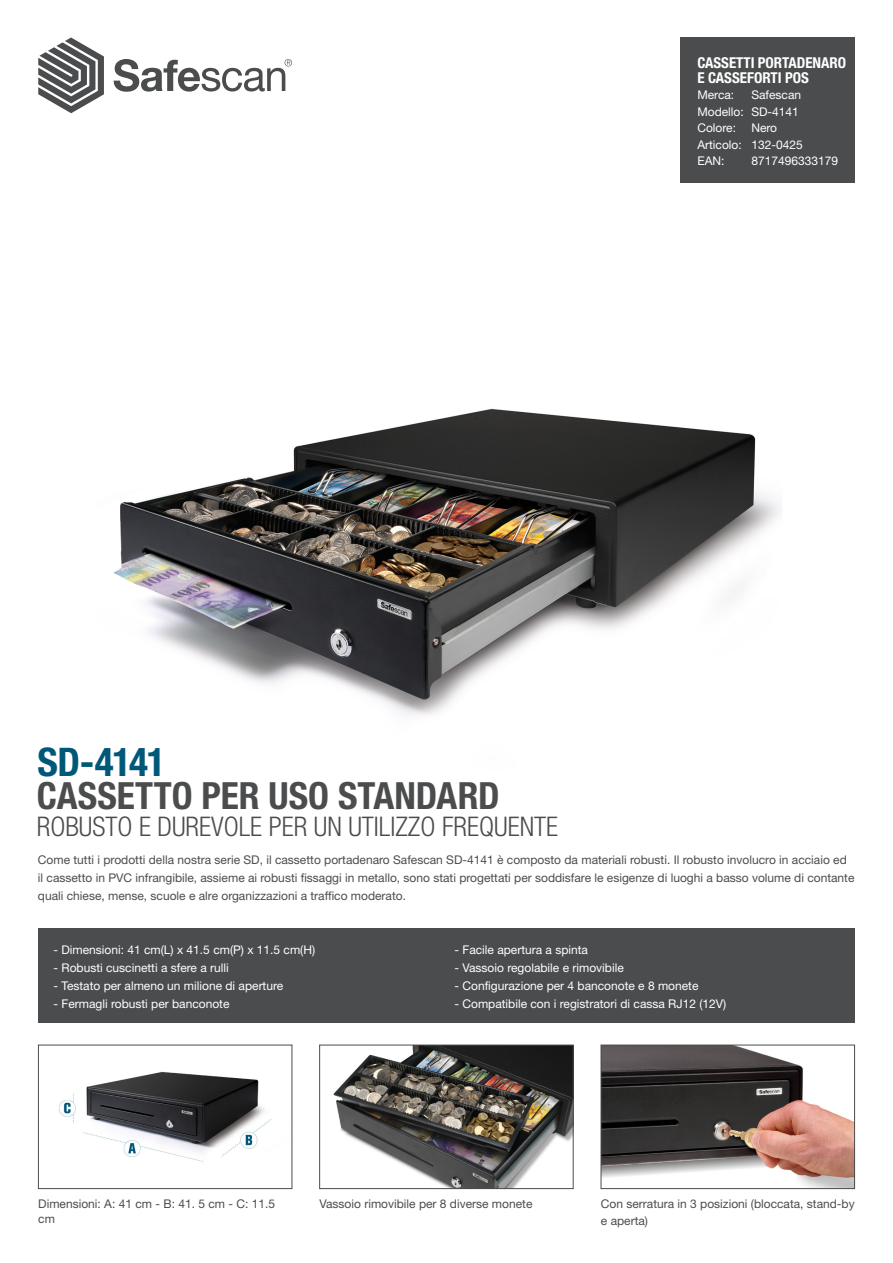
<style>
.page{position:relative;width:893px;height:1263px;background:#fff}
.page>*{position:absolute;margin:0;border:0;box-sizing:border-box;transform-origin:0 0}
.t1{font:700 condensed 39.45px "Helvetica Neue LT Std";letter-spacing:-.03em;color:#005879}
.t2{font:700 condensed 37.5px "Helvetica Neue LT Std";color:#4b4c4d}
.t3{font:300 condensed 27px "Helvetica Neue LT Std";color:#4b4c4d}
.t4{font:700 condensed 15px/15px "Helvetica Neue LT Std";color:#fff}
.Platte_tekst{font:12px/18px "Helvetica Neue LT Std";color:#4b4c4d}
.Tabel{font:12px "Helvetica Neue LT Std";color:#fff}
</style>
<div class="page">
<div style="left:680px;top:37px;width:175px;height:146px;background:#4b4c4d"></div>
<svg style="left:38px;top:37px;width:66px;height:76px"></svg>
<svg style="left:114px;top:59px;width:178px;height:33px"></svg>
<div style="left:38px;top:928px;width:817px;height:95px;background:#4b4c4d"></div>
<img style="left:113px;top:408px;width:667px;height:307px">
<img style="left:333px;top:1047px;width:238px;height:140px">
<div style="left:319px;top:1045px;width:254px;height:144px;border:1px solid #4b4c4d"></div>
<img style="left:603px;top:1047px;width:250px;height:140px">
<div style="left:601px;top:1045px;width:254px;height:144px;border:1px solid #4b4c4d"></div>
<img style="left:58px;top:1071px;width:214px;height:91px">
<div style="left:38px;top:1045px;width:254px;height:144px;border:1px solid #4b4c4d"></div>
<p class="t4" style="left:697px;top:55px;width:150px">CASSETTI PORTADENARO<br>E CASSEFORTI POS</p>
<p class="Tabel" style="left:697px;top:88px;width:38px">Merca:</p>
<p class="Tabel" style="left:751px;top:88px;width:51px">Safescan</p>
<p class="Tabel" style="left:697px;top:104px;width:103px">Modello: SD-4141</p>
<p class="Tabel" style="left:697px;top:121px;width:40px">Colore:</p>
<p class="Tabel" style="left:751px;top:121px;width:27px">Nero</p>
<p class="Tabel" style="left:697px;top:137px;width:107px">Articolo: 132-0425</p>
<p class="Tabel" style="left:697px;top:154px;width:29px">EAN:</p>
<p class="Tabel" style="left:751px;top:154px;width:88px">8717496333179</p>
<p class="t1" style="left:37px;top:738px;width:130px">SD-4141</p>
<p class="t3" style="left:37px;top:811px;width:523px">ROBUSTO E DUREVOLE PER UN UTILIZZO FREQUENTE</p>
<p class="t2" style="left:37px;top:772px;width:464px">CASSETTO PER USO STANDARD</p>
<p class="Platte_tekst" style="left:38px;top:851px;width:818px">Come tutti i prodotti della nostra serie SD, il cassetto portadenaro Safescan SD-4141 è composto da materiali robusti. Il robusto involucro in acciaio ed il cassetto in PVC infrangibile, assieme ai robusti fissaggi in metallo, sono stati progettati per soddisfare le esigenze di luoghi a basso volume di contante quali chiese, mense, scuole e alre organizzazioni a traffico moderato.</p>
<p class="Tabel" style="left:53px;top:943px;width:263px">- Dimensioni: 41 cm(L) x 41.5 cm(P) x 11.5 cm(H)</p>
<p class="Tabel" style="left:53px;top:961px;width:177px">- Robusti cuscinetti a sfere a rulli</p>
<p class="Tabel" style="left:53px;top:979px;width:231px">- Testato per almeno un milione di aperture</p>
<p class="Tabel" style="left:53px;top:997px;width:178px">- Fermagli robusti per banconote</p>
<p class="Tabel" style="left:454px;top:943px;width:135px">- Facile apertura a spinta</p>
<p class="Tabel" style="left:454px;top:961px;width:171px">- Vassoio regolabile e rimovibile</p>
<p class="Tabel" style="left:454px;top:979px;width:246px">- Configurazione per 4 banconote e 8 monete</p>
<p class="Tabel" style="left:454px;top:997px;width:273px">- Compatibile con i registratori di cassa RJ12 (12V)</p>
<p class="Platte_tekst" style="left:38px;top:1196px;width:238px;line-height:15px">Dimensioni: A: 41 cm - B: 41. 5 cm - C: 11.5 cm</p>
<p class="Platte_tekst" style="left:319px;top:1195px;width:214px">Vassoio rimovibile per 8 diverse monete</p>
<p class="Platte_tekst" style="left:601px;top:1196px;width:255px;line-height:16.5px">Con serratura in 3 posizioni (bloccata, stand-by e aperta)</p>
</div>
